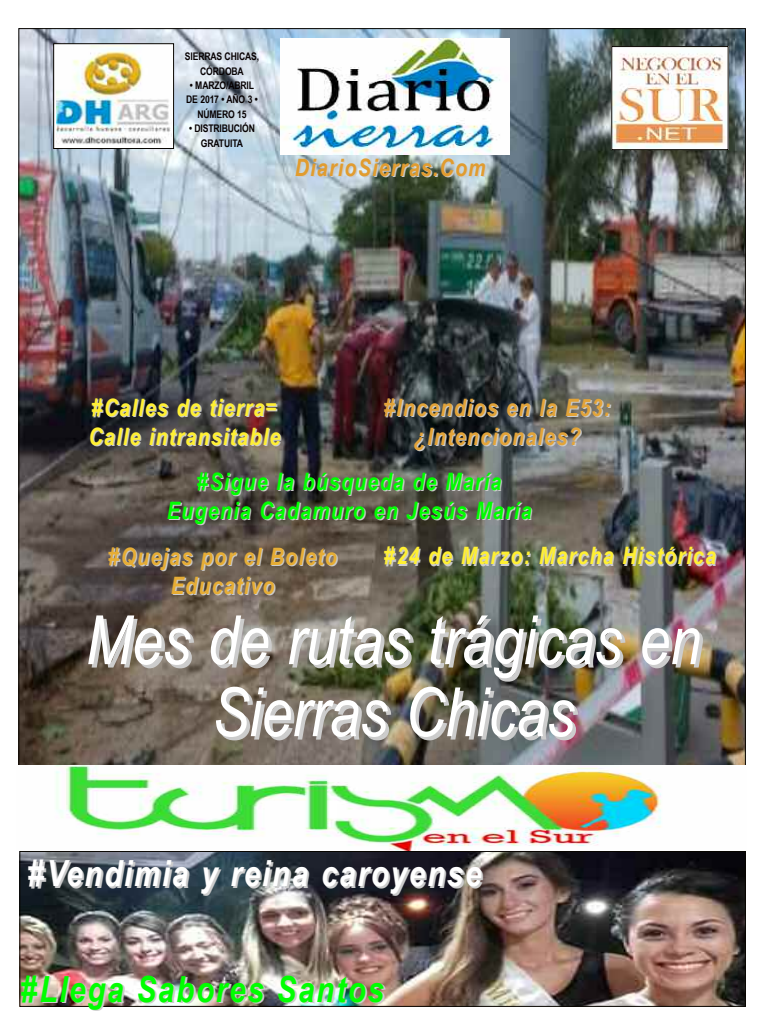
<style>
.page{position:relative;width:774px;height:1035px;background:#fff}
.page>*{position:absolute;margin:0;border:0;box-sizing:border-box;transform-origin:0 0}
.t1{font:italic 68px/72px "Arial Narrow";color:#fff;text-align:center}
.t2{font:italic 700 36px "Arial Narrow";letter-spacing:.05em;color:#fff}
.t3{font:italic 700 36px "Arial Narrow";letter-spacing:.05em;color:#0f0}
.t4{font:italic 700 24px/28.8px "Arial Narrow";letter-spacing:.05em;color:#fff032}
.t5{font:italic 700 24px/28.8px "Arial Narrow";letter-spacing:.05em;color:#0f0;text-align:center}
.t6{font:italic 700 24px/28.8px "Arial Narrow";letter-spacing:.05em;color:#e3a439;text-align:center}
.t7{font:italic 700 24px/28.8px "Arial Narrow";letter-spacing:.05em;color:#e6ad35;text-align:center}
.t8{font:italic 700 24px "Arial Narrow";letter-spacing:.05em;color:#e19c2f}
.t9{font:700 10.5px/14.4px "Arial Narrow";letter-spacing:-.015em;color:#060001;text-align:center}
</style>
<div class="page">
<img style="left:21px;top:30px;width:723px;height:735px">
<img style="left:22px;top:853px;width:722px;height:151px">
<div style="left:20px;top:851px;width:726px;height:155px;border:1px solid #080500"></div>
<img style="left:281px;top:39px;width:228px;height:115px">
<div style="left:54px;top:44px;width:120px;height:104px;background:#fff"></div>
<img style="left:57px;top:45px;width:113px;height:99px">
<div style="left:53px;top:43px;width:121px;height:106px;border:1px solid #080500"></div>
<img style="left:613px;top:48px;width:114px;height:100px">
<div style="left:611px;top:46px;width:118px;height:104px;border:1px solid #080500"></div>
<img style="left:55px;top:765px;width:606px;height:85px">
<p class="t9" style="left:185px;top:49px;width:76px">SIERRAS CHICAS,<br>CÓRDOBA</p>
<p class="t9" style="left:186px;top:78px;width:73px">• MARZO/ABRIL<br>DE 2017 • AÑO 3 •<br>NÚMERO 15</p>
<p class="t9" style="left:189px;top:121px;width:67px">• DISTRIBUCIÓN<br>GRATUITA</p>
<h3 class="t8" style="left:295px;top:153px;width:192px">DiarioSierras.Com</h3>
<h3 class="t6" style="left:384px;top:392px;width:228px">#Incendios en la E53: ¿Intencionales?</h3>
<h3 class="t5" style="left:167px;top:467px;width:366px">#Sigue la búsqueda de María<br>Eugenia Cadamuro en Jesús María</h3>
<h3 class="t7" style="left:109px;top:541px;width:230px">#Quejas por el Boleto<br>Educativo</h3>
<h3 class="t4" style="left:384px;top:541px;width:333px">#24 de Marzo: Marcha Histórica</h3>
<h3 class="t4" style="left:88px;top:393px;width:193px">#Calles de tierra=<br>Calle intransitable</h3>
<h1 class="t1" style="left:86px;top:603px;width:617px">Mes de rutas trágicas en<br>Sierras Chicas</h1>
<h2 class="t2" style="left:28px;top:852px;width:455px">#Vendimia y reina caroyense</h2>
<h2 class="t3" style="left:21px;top:968px;width:364px">#Llega Sabores Santos</h2>
</div>
